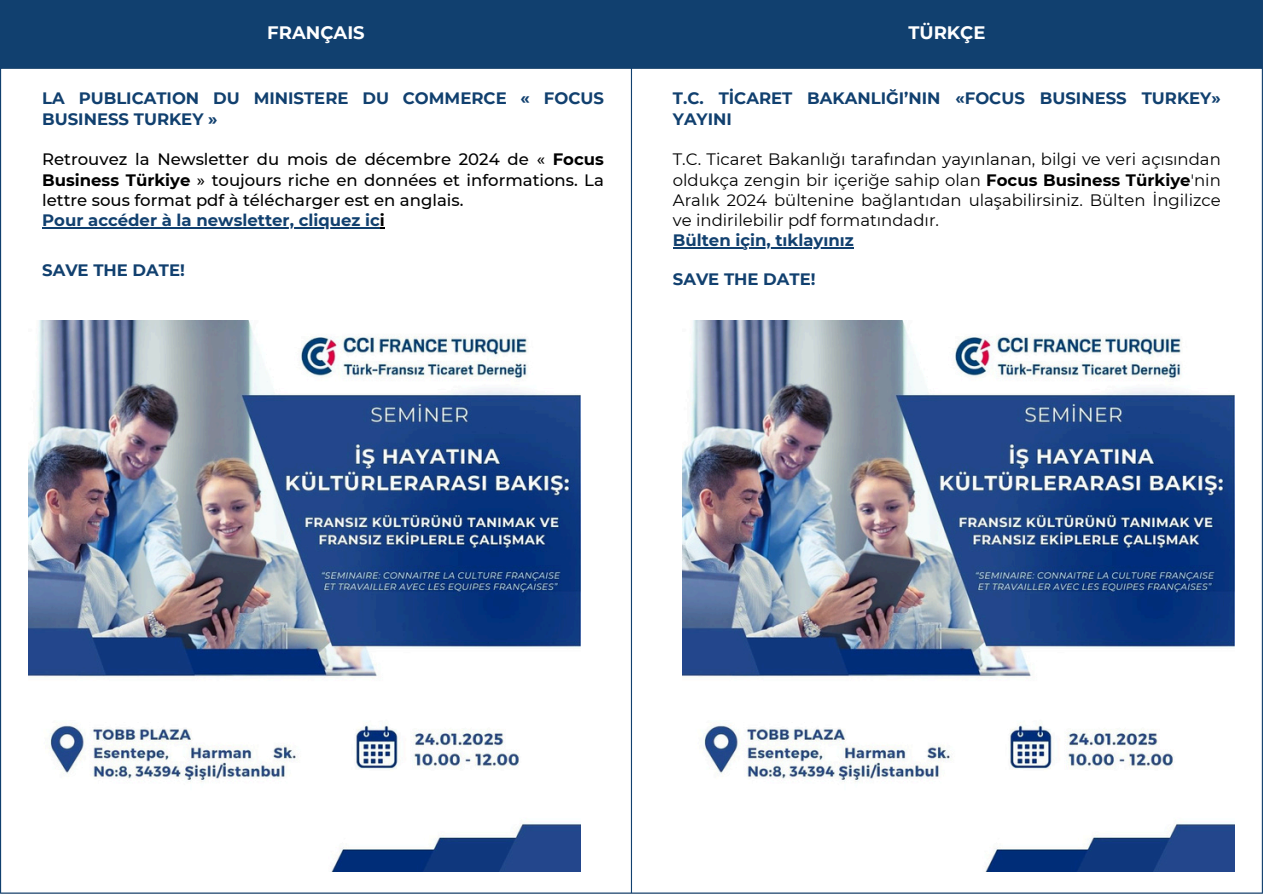
<style>
.page{position:relative;width:1263px;height:894px;background:#fff}
.page>*{position:absolute;margin:0;border:0;box-sizing:border-box;transform-origin:0 0}
.t1{font:700 18px "Montserrat";color:#fff}
.t2{font:16.5px/20.2px "Montserrat";color:#000;text-align:justify}
.t3{font:700 16.5px/20.2px "Montserrat";color:#11406f}
.t4{font:500 16.5px/20.2px "Montserrat";color:#000;text-align:justify}
.s1{font-weight:700}
.s2{color:#000}
</style>
<div class="page">
<div style="left:1px;top:1px;width:1261px;height:67px;background:#11406f"></div>
<hr style="left:0;top:1px;width:1px;height:891px;background:#11406f">
<hr style="left:631px;top:1px;width:1px;height:891px;background:#11406f">
<hr style="left:1262px;top:1px;width:1px;height:891px;background:#11406f">
<hr style="left:0;top:0;width:1263px;height:1px;background:#11406f">
<hr style="left:0;top:68px;width:1263px;height:1px;background:#11406f">
<hr style="left:0;top:892px;width:1263px;height:1px;background:#11406f">
<img style="left:29px;top:320px;width:551px;height:551px">
<hr style="left:42px;top:227px;width:338px;height:1px;background:#11406f">
<hr style="left:673px;top:247px;width:181px;height:1px;background:#11406f">
<img style="left:683px;top:320px;width:551px;height:551px">
<p class="t1" style="left:267px;top:22px;width:99px">FRANÇAIS</p>
<p class="t1" style="left:908px;top:22px;width:79px">TÜRKÇE</p>
<h1 class="t3" style="left:42px;top:88px;width:563px">LA PUBLICATION DU MINISTERE DU COMMERCE « FOCUS<br>BUSINESS TURKEY »</h1>
<h2 class="t4" style="left:42px;top:149px;width:563px">Retrouvez la Newsletter du mois de décembre 2024 de « <span class="s1">Focus Business Türkiye</span> » toujours riche en données et informations. La lettre sous format pdf à télécharger est en anglais.</h2>
<h1 class="t3" style="left:42px;top:210px;width:344px">Pour accéder à la newsletter, cliquez ic<span class="s2">i</span></h1>
<p class="t3" style="left:42px;top:259px;width:144px">SAVE THE DATE!</p>
<p class="t3" style="left:673px;top:88px;width:549px">T.C. TİCARET BAKANLIĞI’NIN «FOCUS BUSINESS TURKEY»<br>YAYINI</p>
<h1 class="t2" style="left:673px;top:149px;width:549px">T.C. Ticaret Bakanlığı tarafından yayınlanan, bilgi ve veri açısından oldukça zengin bir içeriğe sahip olan <span class="s1">Focus Business Türkiye</span>'nin Aralık 2024 bültenine bağlantıdan ulaşabilirsiniz. Bülten İngilizce ve indirilebilir pdf formatındadır.</h1>
<p class="t3" style="left:673px;top:230px;width:182px">Bülten için, tıklayınız</p>
<h1 class="t3" style="left:673px;top:269px;width:144px">SAVE THE DATE!</h1>
</div>
